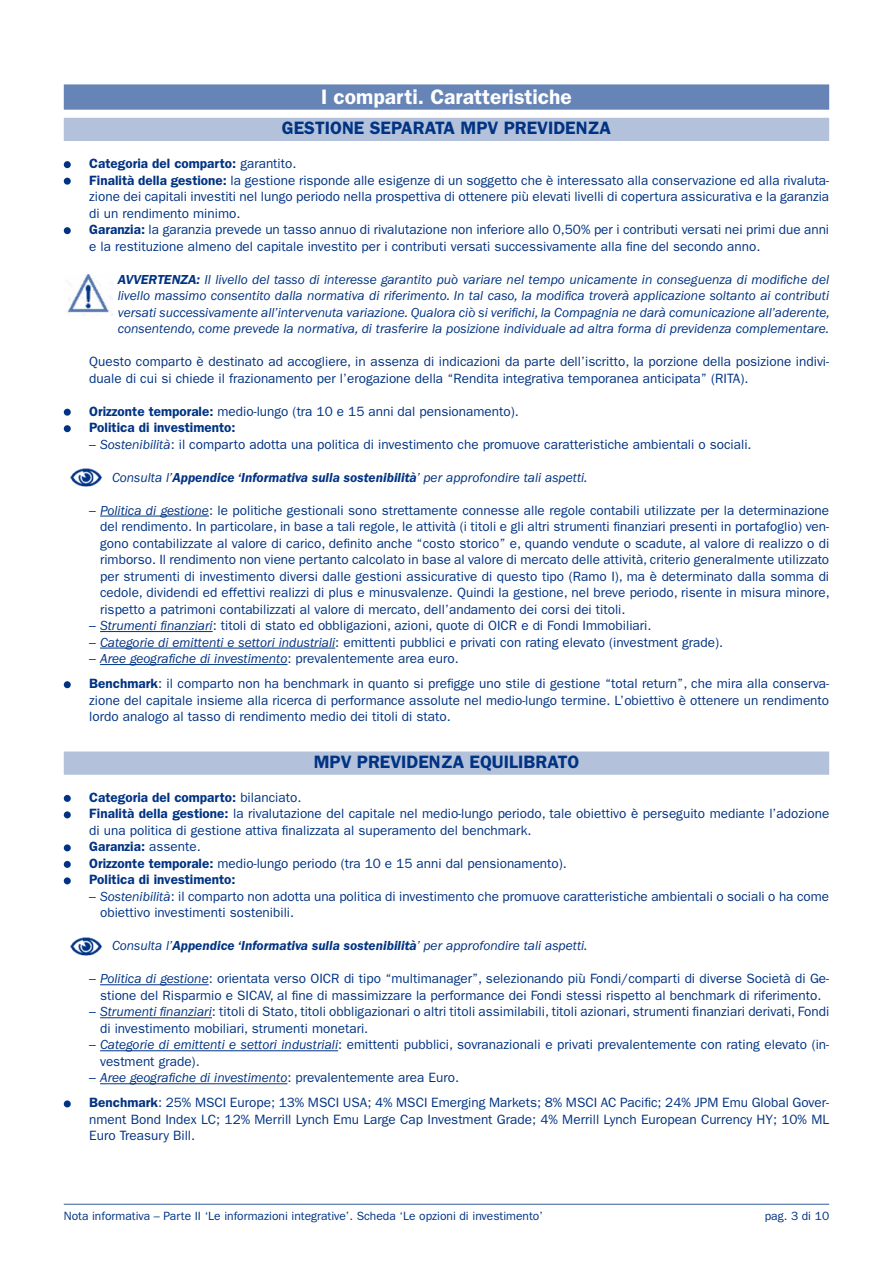
<style>
.page{position:relative;width:893px;height:1263px;background:#fff}
.page>*{position:absolute;margin:0;border:0;box-sizing:border-box;transform-origin:0 0}
.t1{font:600 21px "Franklin Gothic";color:#fff}
.t2{font:600 18px "Franklin Gothic";color:#003383}
.t3{font:13.5px/16.5px "Franklin Gothic";color:#003383}
.t4{font:italic 13.5px/16.5px "Franklin Gothic";color:#003383;text-align:justify}
.t5{font:italic 600 13.5px "Franklin Gothic";color:#003383}
.t6{font:600 13.5px/16.5px "Franklin Gothic";color:#003383}
.t7{font:12px "Franklin Gothic";color:#003383}
.s1{font-weight:600}
.s2{font-weight:400}
.s3{font-style:italic}
</style>
<div class="page">
<hr style="left:64px;top:1204px;width:765px;height:1px;background:#335c9c">
<div style="left:64px;top:84px;width:765px;height:26px;background:#6684b5"></div>
<div style="left:64px;top:118px;width:765px;height:23px;background:#b3c2da"></div>
<hr style="left:100px;top:516px;width:109px;height:1px;background:#003383">
<hr style="left:100px;top:631px;width:113px;height:1px;background:#003383">
<hr style="left:100px;top:648px;width:235px;height:1px;background:#003383">
<hr style="left:100px;top:664px;width:187px;height:1px;background:#003383">
<div style="left:64px;top:751px;width:765px;height:24px;background:#b3c2da"></div>
<hr style="left:100px;top:984px;width:109px;height:1px;background:#003383">
<hr style="left:100px;top:1017px;width:112px;height:1px;background:#003383">
<hr style="left:100px;top:1050px;width:238px;height:1px;background:#003383">
<hr style="left:100px;top:1083px;width:187px;height:1px;background:#003383">
<div style="left:64px;top:161px;width:7px;height:7px;background:#003383;border-radius:50%"></div>
<div style="left:64px;top:178px;width:7px;height:7px;background:#003383;border-radius:50%"></div>
<div style="left:64px;top:227px;width:7px;height:7px;background:#003383;border-radius:50%"></div>
<img style="left:67px;top:274px;width:45px;height:41px">
<div style="left:64px;top:409px;width:7px;height:7px;background:#003383;border-radius:50%"></div>
<div style="left:64px;top:425px;width:7px;height:7px;background:#003383;border-radius:50%"></div>
<img style="left:70px;top:468px;width:33px;height:19px">
<div style="left:64px;top:681px;width:7px;height:7px;background:#003383;border-radius:50%"></div>
<div style="left:64px;top:795px;width:7px;height:7px;background:#003383;border-radius:50%"></div>
<div style="left:64px;top:811px;width:7px;height:7px;background:#003383;border-radius:50%"></div>
<div style="left:64px;top:844px;width:7px;height:7px;background:#003383;border-radius:50%"></div>
<div style="left:64px;top:861px;width:7px;height:7px;background:#003383;border-radius:50%"></div>
<div style="left:64px;top:877px;width:7px;height:7px;background:#003383;border-radius:50%"></div>
<img style="left:70px;top:937px;width:33px;height:19px">
<div style="left:64px;top:1100px;width:7px;height:7px;background:#003383;border-radius:50%"></div>
<h1 class="t1" style="left:321px;top:84px;width:252px">I comparti. Caratteristiche</h1>
<h2 class="t2" style="left:282px;top:117px;width:331px">GESTIONE SEPARATA MPV PREVIDENZA</h2>
<p class="t3" style="left:89px;top:155px;width:741px"><span class="s1">Categoria del comparto:</span> garantito.<br><span class="s1">Finalità della gestione:</span> la gestione risponde alle esigenze di un soggetto che è interessato alla conservazione ed alla rivaluta&shy;zione dei capitali investiti nel lungo periodo nella prospettiva di ottenere più elevati livelli di copertura assicurativa e la garanzia di un rendimento minimo.<br><span class="s1">Garanzia:</span> la garanzia prevede un tasso annuo di rivalutazione non inferiore allo 0,50% per i contributi versati nei primi due anni e la restituzione almeno del capitale investito per i contributi versati successivamente alla fine del secondo anno.</p>
<p class="t4" style="left:118px;top:271px;width:714px"><span class="s1">AVVERTENZA:</span> Il livello del tasso di interesse garantito può variare nel tempo unicamente in conseguenza di modifiche del livello massimo consentito dalla normativa di riferimento. In tal caso, la modifica troverà applicazione soltanto ai contributi versati successivamente all’intervenuta variazione. Qualora ciò si verifichi, la Compagnia ne darà comunicazione all’aderente, consentendo, come prevede la normativa, di trasferire la posizione individuale ad altra forma di previdenza complementare.</p>
<p class="t3" style="left:89px;top:353px;width:741px">Questo comparto è destinato ad accogliere, in assenza di indicazioni da parte dell’iscritto, la porzione della posizione indivi&shy;duale di cui si chiede il frazionamento per l’erogazione della “Rendita integrativa temporanea anticipata” (RITA).</p>
<p class="t6" style="left:89px;top:403px;width:431px">Orizzonte temporale: <span class="s2">medio-lungo (tra 10 e 15 anni dal pensionamento).<br></span>Politica di investimento:</p>
<p class="t3" style="left:89px;top:436px;width:664px">– <span class="s3">Sostenibilità</span>: il comparto adotta una politica di investimento che promuove caratteristiche ambientali o sociali.</p>
<p class="t5" style="left:112px;top:470px;width:477px"><span class="s2">Consulta l’</span>Appendice ‘Informativa sulla sostenibilità<span class="s2">’ per approfondire tali aspetti.</span></p>
<p class="t3" style="left:100px;top:502px;width:731px;text-align:justify;text-indent:-11px">– <span class="s3">Politica di gestione</span>: le politiche gestionali sono strettamente connesse alle regole contabili utilizzate per la determinazione del rendimento. In particolare, in base a tali regole, le attività (i titoli e gli altri strumenti finanziari presenti in portafoglio) ven&shy;gono contabilizzate al valore di carico, definito anche “costo storico” e, quando vendute o scadute, al valore di realizzo o di rimborso. Il rendimento non viene pertanto calcolato in base al valore di mercato delle attività, criterio generalmente utilizzato per strumenti di investimento diversi dalle gestioni assicurative di questo tipo (Ramo I), ma è determinato dalla somma di cedole, dividendi ed effettivi realizzi di plus e minusvalenze. Quindi la gestione, nel breve periodo, risente in misura minore, rispetto a patrimoni contabilizzati al valore di mercato, dell’andamento dei corsi dei titoli.</p>
<p class="t3" style="left:89px;top:617px;width:564px">– <span class="s3">Strumenti finanziari</span>: titoli di stato ed obbligazioni, azioni, quote di OICR e di Fondi Immobiliari.</p>
<p class="t3" style="left:89px;top:634px;width:635px">– <span class="s3">Categorie di emittenti e settori industriali</span>: emittenti pubblici e privati con rating elevato (investment grade).</p>
<p class="t3" style="left:89px;top:646px;width:741px;line-height:25px">– <span class="s3">Aree geografiche di investimento</span>: prevalentemente area euro.<br><span class="s1">Benchmark</span>: il comparto non ha benchmark in quanto si prefigge uno stile di gestione “total return”, che mira alla conserva-</p>
<p class="t3" style="left:89px;top:692px;width:741px">zione del capitale insieme alla ricerca di performance assolute nel medio-lungo termine. L’obiettivo è ottenere un rendimento lordo analogo al tasso di rendimento medio dei titoli di stato.</p>
<h2 class="t2" style="left:314px;top:751px;width:267px">MPV PREVIDENZA EQUILIBRATO</h2>
<p class="t3" style="left:89px;top:789px;width:741px"><span class="s1">Categoria del comparto:</span> bilanciato.<br><span class="s1">Finalità della gestione:</span> la rivalutazione del capitale nel medio-lungo periodo, tale obiettivo è perseguito mediante l’adozione di una politica di gestione attiva finalizzata al superamento del benchmark.<br><span class="s1">Garanzia:</span> assente.<br><span class="s1">Orizzonte temporale:</span> medio-lungo periodo (tra 10 e 15 anni dal pensionamento).<br><span class="s1">Politica di investimento:</span></p>
<p class="t3" style="left:100px;top:888px;width:731px;text-indent:-11px">– <span class="s3">Sostenibilità</span>: il comparto non adotta una politica di investimento che promuove caratteristiche ambientali o sociali o ha come obiettivo investimenti sostenibili.</p>
<p class="t5" style="left:112px;top:938px;width:477px"><span class="s2">Consulta l’</span>Appendice ‘Informativa sulla sostenibilità<span class="s2">’ per approfondire tali aspetti.</span></p>
<p class="t3" style="left:89px;top:971px;width:741px;text-align:center">– <span class="s3">Politica di gestione</span>: orientata verso OICR di tipo “multimanager”, selezionando più Fondi/comparti di diverse Società di Ge&shy;stione del Risparmio e SICAV, al fine di massimizzare la performance dei Fondi stessi rispetto al benchmark di riferimento.</p>
<p class="t3" style="left:100px;top:1004px;width:731px;text-indent:-11px">– <span class="s3">Strumenti finanziari</span>: titoli di Stato, titoli obbligazionari o altri titoli assimilabili, titoli azionari, strumenti finanziari derivati, Fondi di investimento mobiliari, strumenti monetari.</p>
<p class="t3" style="left:100px;top:1037px;width:731px;text-indent:-11px">– <span class="s3">Categorie di emittenti e settori industriali</span>: emittenti pubblici, sovranazionali e privati prevalentemente con rating elevato (in&shy;vestment grade).</p>
<p class="t3" style="left:89px;top:1065px;width:741px;line-height:25px">– <span class="s3">Aree geografiche di investimento</span>: prevalentemente area Euro.<br><span class="s1">Benchmark</span>: 25% MSCI Europe; 13% MSCI USA; 4% MSCI Emerging Markets; 8% MSCI AC Pacific; 24% JPM Emu Global Gover-</p>
<p class="t3" style="left:89px;top:1111px;width:741px">nment Bond Index LC; 12% Merrill Lynch Emu Large Cap Investment Grade; 4% Merrill Lynch European Currency HY; 10% ML<br>Euro Treasury Bill.</p>
<p class="t7" style="left:64px;top:1209px;width:481px">Nota informativa – Parte II ‘Le informazioni integrative’. Scheda ‘Le opzioni di investimento’</p>
<p class="t7" style="left:765px;top:1209px;width:66px">pag. 3 di 10</p>
</div>
